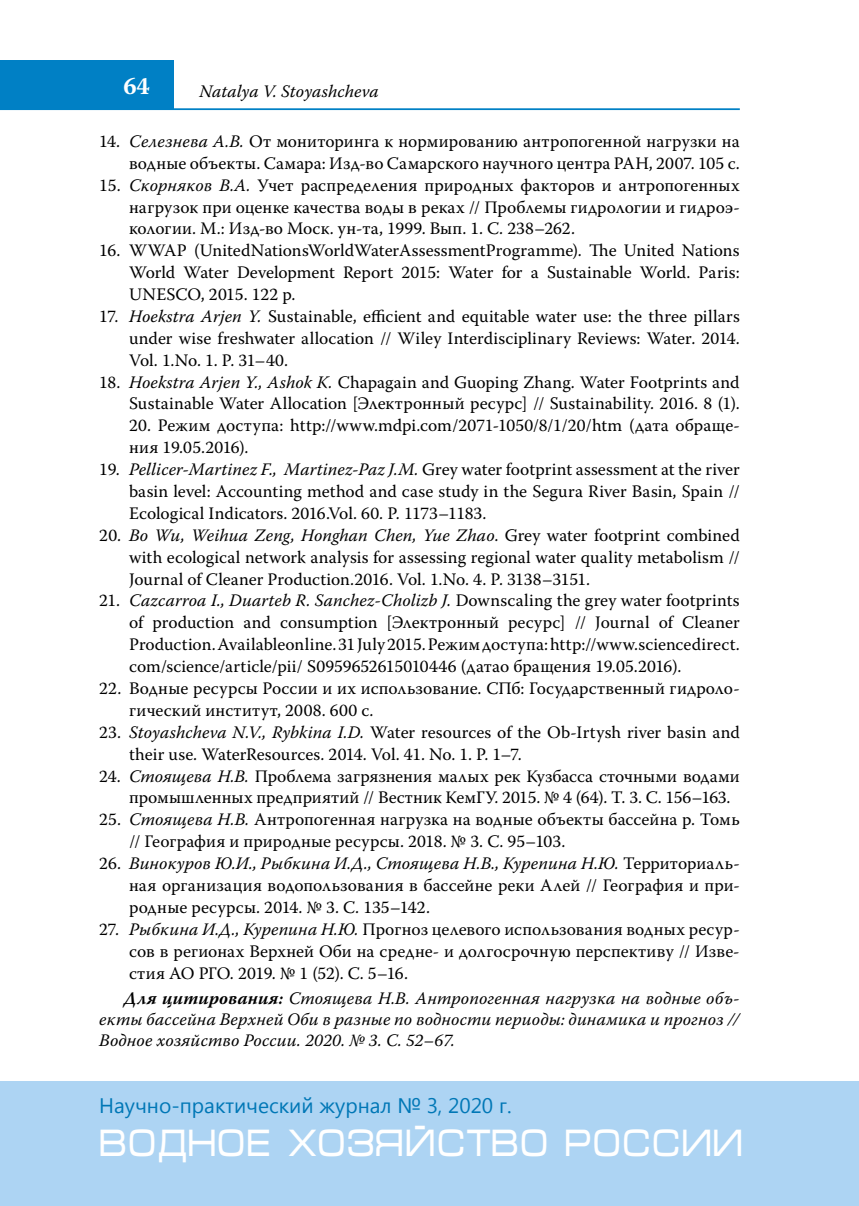
<style>
.page{position:relative;width:859px;height:1206px;background:#fff}
.page>*{position:absolute;margin:0;border:0;box-sizing:border-box;transform-origin:0 0}
.t1{font:38.5px "Micra C";color:#fff;scale:.83 1}
.t2{font:700 24.5px "Warnock Pro";color:#fff}
.t3{font:21px "Segoe UI";color:#0077b6}
.t4{font:17.5px/21.9px "Warnock Pro";letter-spacing:.005em;color:#000;text-align:justify}
.t5{font:italic 17.5px/21px "Warnock Pro";letter-spacing:.01em;color:#000;text-align:justify}
.s1{font-style:italic}
.s2{font-weight:700}
</style>
<div class="page">
<hr style="left:0;top:108px;width:739px;height:2px;background:#0080c5">
<div style="left:0;top:60px;width:174px;height:50px;background:#0080c5"></div>
<div style="left:0;top:1081px;width:858px;height:124px;background:#add4f3"></div>
<h2 class="t2" style="left:123px;top:71px;width:28px">64</h2>
<p class="t5" style="left:199px;top:80px;width:181px">Natalya V. Stoyashcheva</p>
<p class="t4" style="left:99px;top:130px;width:641px;text-align:right">14. <span class="s1">Селезнева А.В.</span> От мониторинга к нормированию антропогенной нагрузки на водные объекты. Самара: Изд-во Самарского научного центра РАН, 2007. 105 с.</p>
<p class="t4" style="left:129px;top:174px;width:612px;text-indent:-30px">15. <span class="s1">Скорняков В.А.</span> Учет распределения природных факторов и антропогенных нагрузок при оценке качества воды в реках // Проблемы гидрологии и гидроэ&shy;кологии. М.: Изд-во Моск. ун-та, 1999. Вып. 1. С. 238–262.</p>
<p class="t4" style="left:129px;top:239px;width:612px;text-indent:-30px">16. WWAP (UnitedNationsWorldWaterAssessmentProgramme). The United Nations World Water Development Report 2015: Water for a Sustainable World. Paris:<br>UNESCO, 2015. 122 p.</p>
<p class="t4" style="left:129px;top:305px;width:612px;text-indent:-30px">17. <span class="s1">Hoekstra Arjen Y.</span> Sustainable, efficient and equitable water use: the three pillars under wise freshwater allocation // Wiley Interdisciplinary Reviews: Water. 2014.<br>Vol. 1.No. 1. P. 31–40.</p>
<p class="t4" style="left:99px;top:370px;width:641px;text-align:right">18. <span class="s1">Hoekstra Arjen Y., Ashok K.</span> Chapagain and Guoping Zhang. Water Footprints and<br>Sustainable Water Allocation [Электронный ресурс] // Sustainability. 2016. 8 (1).</p>
<p class="t4" style="left:129px;top:414px;width:612px">20. Режим доступа: http://www.mdpi.com/2071-1050/8/1/20/htm (дата обраще&shy;ния 19.05.2016).</p>
<p class="t4" style="left:129px;top:458px;width:612px;text-indent:-30px">19. <span class="s1">Pellicer-Martinez F., Martinez-Paz J.M.</span> Grey water footprint assessment at the river basin level: Accounting method and case study in the Segura River Basin, Spain // Ecological Indicators. 2016.Vol. 60. P. 1173–1183.</p>
<p class="t4" style="left:129px;top:524px;width:612px;text-indent:-30px">20. <span class="s1">Bo Wu, Weihua Zeng, Honghan Chen, Yue Zhao</span>. Grey water footprint combined with ecological network analysis for assessing regional water quality metabolism // Journal of Cleaner Production.2016. Vol. 1.No. 4. P. 3138–3151.</p>
<p class="t4" style="left:129px;top:589px;width:612px;text-indent:-30px">21. <span class="s1">Cazcarroa I., Duarteb R. Sanchez-Cholizb J.</span> Downscaling the grey water footprints of production and consumption [Электронный ресурс] // Journal of Cleaner Production. Availableonline. 31 July 2015. Режим доступа: http://www.sciencedirect. com/science/article/pii/ S0959652615010446 (датао бращения 19.05.2016).</p>
<p class="t4" style="left:129px;top:677px;width:612px;text-indent:-30px">22. Водные ресурсы России и их использование. СПб: Государственный гидроло&shy;гический институт, 2008. 600 с.</p>
<p class="t4" style="left:129px;top:720px;width:612px;text-indent:-30px">23. <span class="s1">Stoyashcheva N.V., Rybkina I.D.</span> Water resources of the Ob-Irtysh river basin and their use. WaterResources. 2014. Vol. 41. No. 1. Р. 1–7.</p>
<p class="t4" style="left:129px;top:764px;width:612px;text-indent:-30px">24. <span class="s1">Стоящева Н.В.</span> Проблема загрязнения малых рек Кузбасса сточными водами промышленных предприятий // Вестник КемГУ. 2015. № 4 (64). Т. 3. С. 156–163.</p>
<p class="t4" style="left:129px;top:808px;width:612px;text-indent:-30px">25. <span class="s1">Стоящева Н.В.</span> Антропогенная нагрузка на водные объекты бассейна р. Томь // География и природные ресурсы. 2018. № 3. С. 95–103.</p>
<p class="t4" style="left:129px;top:852px;width:612px;text-indent:-30px">26. <span class="s1">Винокуров Ю.И., Рыбкина И.Д., Стоящева Н.В., Курепина Н.Ю.</span> Территориаль&shy;ная организация водопользования в бассейне реки Алей // География и при&shy;родные ресурсы. 2014. № 3. С. 135–142.</p>
<p class="t4" style="left:129px;top:917px;width:612px;text-indent:-30px">27. <span class="s1">Рыбкина И.Д., Курепина Н.Ю.</span> Прогноз целевого использования водных ресур&shy;сов в регионах Верхней Оби на средне- и долгосрочную перспективу // Изве&shy;стия АО РГО. 2019. № 1 (52). С. 5–16.</p>
<p class="t5" style="left:99px;top:987px;width:641px;text-indent:25px"><span class="s2">Для цитирования:</span> Стоящева Н.В. Антропогенная нагрузка на водные объ&shy;екты бассейна Верхней Оби в разные по водности периоды: динамика и прогноз // Водное хозяйство России. 2020. № 3. С. 52–67.</p>
<p class="t3" style="left:99px;top:1090px;width:413px">Научно-практический журнал № 3, 2020 г.</p>
<h1 class="t1" style="left:99px;top:1126px;width:777px">ВОДНОЕ ХОЗЯЙСТВО РОССИИ</h1>
</div>
